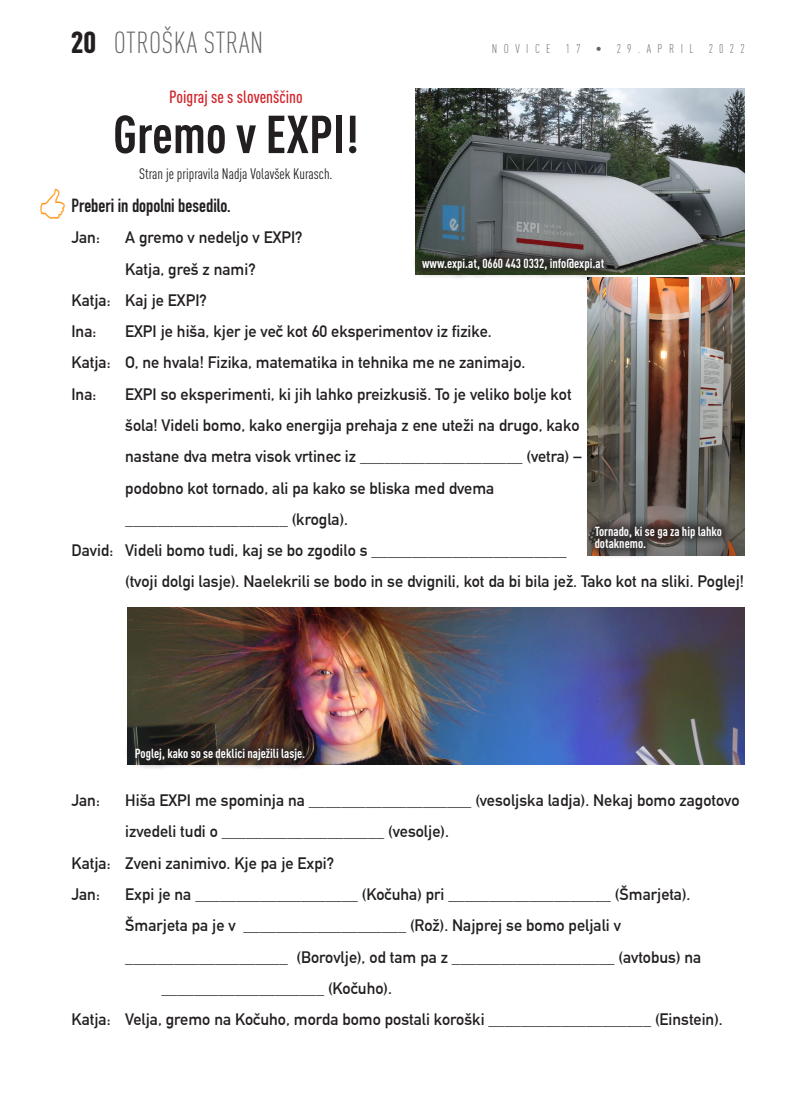
<style>
.page{position:relative;width:798px;height:1099px;background:#fff}
.page>*{position:absolute;margin:0;border:0;box-sizing:border-box;transform-origin:0 0}
.Naslov_kultura{font:700 condensed 52.5px "DIN Pro";color:#231f20}
.t1{font:300 condensed 30px "DIN Pro";letter-spacing:.02em;color:#636366}
.t2{font:900 condensed 30px "DIN Pro";color:#231f20}
.Uvodnik{font:700 18.75px "DIN Condensed";color:#231f20}
.Nadnaslov{font:500 condensed 17.5px "DIN Pro";color:#d1232a}
.Uvodnik-2{font:700 16.25px/31.2px "DIN Alternate";color:#231f20}
.Uvodnik-3{font:condensed 15px "DIN Pro";color:#231f20}
.Podnaslov_slika{font:700 condensed 13px/12.5px "DIN Pro";color:#fff}
.t3{font:300 condensed 12.5px "DIN Pro";letter-spacing:.52em;color:#636366}
</style>
<div class="page">
<img style="left:415px;top:89px;width:329px;height:186px">
<img style="left:587px;top:277px;width:157px;height:278px">
<img style="left:128px;top:608px;width:616px;height:156px">
<div style="left:411px;top:247px;width:203px;height:34px;background:#231f20;opacity:.75"></div>
<div style="left:124px;top:737px;width:191px;height:34px;background:#231f20;opacity:.75"></div>
<div style="left:584px;top:515px;width:147px;height:44px;background:#231f20;opacity:.75"></div>
<p class="t2" style="left:71px;top:19px;width:27px">20</p>
<p class="t1" style="left:114px;top:21px;width:151px">OTROŠKA STRAN</p>
<p class="Nadnaslov" style="left:169px;top:84px;width:135px">Poigraj se s slovenščino</p>
<p class="Naslov_kultura" style="left:113px;top:95px;width:247px">Gremo v EXPI!</p>
<p class="Uvodnik-3" style="left:139px;top:163px;width:195px">Stran je pripravila Nadja Volavšek Kurasch.</p>
<p class="Uvodnik" style="left:71px;top:193px;width:161px">Preberi in dopolni besedilo.</p>
<p class="t3" style="left:491px;top:40px;width:254px">NOVICE 17 • 29.APRIL 2022</p>
<p class="Uvodnik-2" style="left:71px;top:221px;width:30px">Jan:</p>
<p class="Uvodnik-2" style="left:125px;top:221px;width:179px">A gremo v nedeljo v EXPI?<br>Katja, greš z nami?</p>
<p class="Uvodnik-2" style="left:71px;top:283px;width:137px">Katja: Kaj je EXPI?</p>
<p class="Uvodnik-2" style="left:71px;top:315px;width:26px">Ina:</p>
<p class="Uvodnik-2" style="left:125px;top:315px;width:368px">EXPI je hiša, kjer je več kot 60 eksperimentov iz fizike.</p>
<p class="Uvodnik-2" style="left:71px;top:346px;width:455px">Katja: O, ne hvala! Fizika, matematika in tehnika me ne zanimajo.</p>
<p class="Uvodnik-2" style="left:71px;top:377px;width:26px">Ina:</p>
<p class="Uvodnik-2" style="left:125px;top:377px;width:457px">EXPI so eksperimenti, ki jih lahko preizkusiš. To je veliko bolje kot šola! Videli bomo, kako energija prehaja z ene uteži na drugo, kako nastane dva metra visok vrtinec iz ____________________ (vetra) – podobno kot tornado, ali pa kako se bliska med dvema ____________________ (krogla).</p>
<p class="Uvodnik-2" style="left:71px;top:533px;width:496px">David: Videli bomo tudi, kaj se bo zgodilo s ________________________</p>
<p class="Uvodnik-2" style="left:125px;top:565px;width:620px">(tvoji dolgi lasje). Naelekrili se bodo in se dvignili, kot da bi bila jež. Tako kot na sliki. Poglej!</p>
<p class="Podnaslov_slika" style="left:422px;top:255px;width:184px">www.expi.at, 0660 443 0332, info@expi.at</p>
<p class="Podnaslov_slika" style="left:594px;top:524px;width:129px">Tornado, ki se ga za hip lahko dotaknemo.</p>
<p class="Podnaslov_slika" style="left:135px;top:745px;width:172px">Poglej, kako so se deklici naježili lasje.</p>
<p class="Uvodnik-2" style="left:71px;top:783px;width:30px">Jan:</p>
<p class="Uvodnik-2" style="left:125px;top:783px;width:615px">Hiša EXPI me spominja na ____________________ (vesoljska ladja). Nekaj bomo zagotovo izvedeli tudi o ____________________ (vesolje).</p>
<p class="Uvodnik-2" style="left:71px;top:846px;width:264px">Katja: Zveni zanimivo. Kje pa je Expi?</p>
<p class="Uvodnik-2" style="left:71px;top:877px;width:30px">Jan:</p>
<p class="Uvodnik-2" style="left:125px;top:877px;width:566px">Expi je na ____________________ (Kočuha) pri ____________________ (Šmarjeta).</p>
<p class="Uvodnik-2" style="left:125px;top:908px;width:497px">Šmarjeta pa je v ____________________ (Rož). Najprej se bomo peljali v</p>
<p class="Uvodnik-2" style="left:125px;top:940px;width:577px">____________________ (Borovlje), od tam pa z ____________________ (avtobus) na</p>
<p class="Uvodnik-2" style="left:161px;top:971px;width:232px">____________________ (Kočuho).</p>
<p class="Uvodnik-2" style="left:71px;top:1002px;width:652px">Katja: Velja, gremo na Kočuho, morda bomo postali koroški ____________________ (Einstein).</p>
</div>
